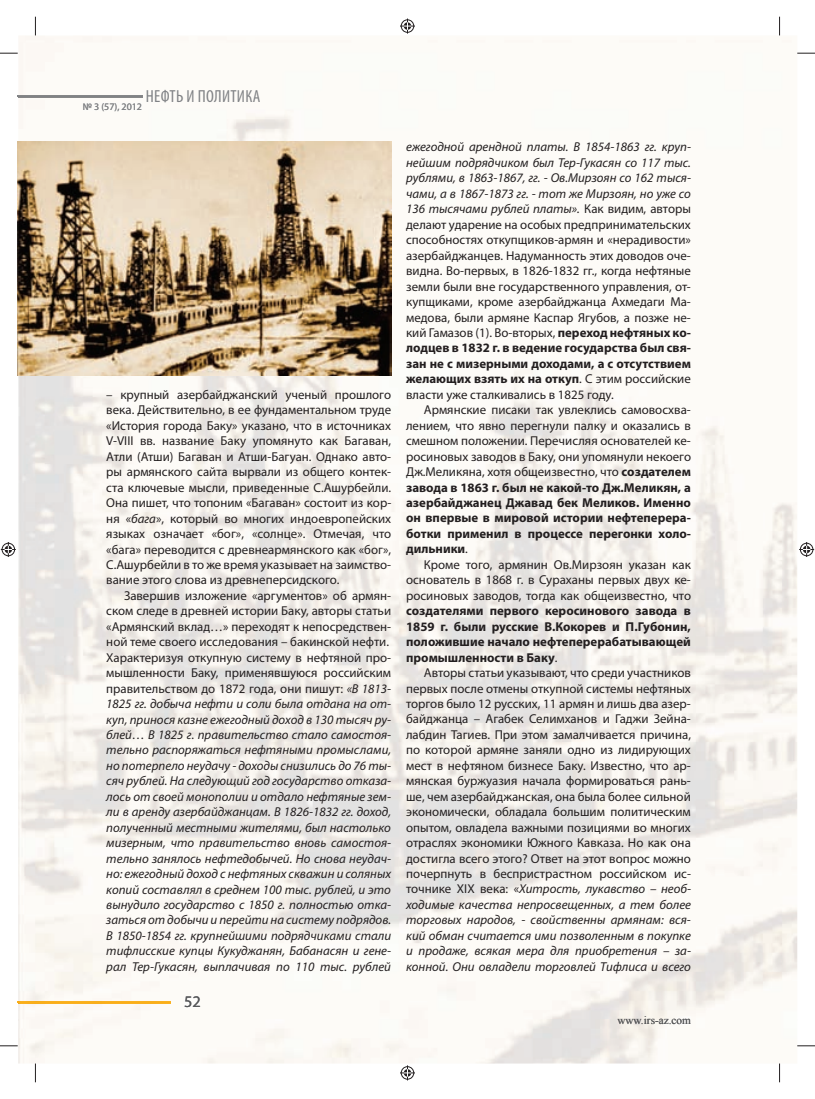
<style>
.page{position:relative;width:815px;height:1099px;background:#fff}
.page>*{position:absolute;margin:0;border:0;box-sizing:border-box;transform-origin:0 0}
.t1{font:condensed 17.5px "Myriad Pro";letter-spacing:.02em;color:#808285}
.t2{font:16.25px "Myriad Pro";color:#57585a}
.t3{font:12.88px/15.5px "Myriad Pro";color:#231f20;text-align:justify}
.t4{font:italic 12.88px/15.5px "Myriad Pro";color:#231f20}
.t5{font:700 12.88px/15.5px "Myriad Pro";color:#231f20;text-align:justify}
.t6{font:11.25px "Times New Roman";color:#57585a}
.t7{font:10px "Myriad Pro";color:#808285}
.s1{font-style:italic}
.s2{font-style:normal}
.s3{font-weight:700}
.s4{font-weight:400}
</style>
<div class="page">
<img style="left:18px;top:35px;width:779px;height:1028px">
<img style="left:185px;top:996px;width:15px;height:11px">
<img style="left:617px;top:1016px;width:74px;height:8px">
<img style="left:84px;top:103px;width:58px;height:8px">
<img style="left:18px;top:142px;width:373px;height:233px">
<hr style="left:18px;top:96px;width:124px;height:1px;background:#808285">
<hr style="left:18px;top:1001px;width:152px;height:1px;background:#faaf18">
<svg style="left:0;top:52px;width:18px;height:2px"></svg>
<svg style="left:797px;top:52px;width:18px;height:2px"></svg>
<svg style="left:0;top:1045px;width:18px;height:1px"></svg>
<svg style="left:797px;top:1045px;width:18px;height:1px"></svg>
<svg style="left:35px;top:17px;width:1px;height:18px"></svg>
<svg style="left:35px;top:1063px;width:1px;height:19px"></svg>
<svg style="left:779px;top:17px;width:1px;height:18px"></svg>
<svg style="left:779px;top:1063px;width:1px;height:19px"></svg>
<svg style="left:400px;top:19px;width:15px;height:15px"></svg>
<svg style="left:400px;top:1065px;width:15px;height:15px"></svg>
<svg style="left:1px;top:542px;width:15px;height:15px"></svg>
<svg style="left:799px;top:542px;width:15px;height:15px"></svg>
<h1 class="t1" style="left:146px;top:90px;width:116px">НЕФТЬ И ПОЛИТИКА</h1>
<p class="t7" style="left:83px;top:102px;width:61px">№ 3 (57), 2012</p>
<p class="t3" style="left:106px;top:388px;width:286px">– крупный азербайджанский ученый прошлого века. Действительно, в ее фундаментальном труде «История города Баку» указано, что в источниках V-VIII вв. название Баку упомянуто как Багаван, Атли (Атши) Багаван и Атши-Багуан. Однако авто&shy;ры армянского сайта вырвали из общего контек&shy;ста ключевые мысли, приведенные С.Ашурбейли.<br>Она пишет, что топоним «Багаван» состоит из кор&shy;ня «<span class="s1">бага</span>», который во многих индоевропейских языках означает «бог», «солнце». Отмечая, что «бага» переводится с древнеармянского как «бог», С.Ашурбейли в то же время указывает на заимство&shy;вание этого слова из древнеперсидского.</p>
<p class="t4" style="left:106px;top:589px;width:286px;text-indent:18px"><span class="s2">Завершив изложение «аргументов» об армян&shy;ском следе в древней истории Баку, авторы статьи «Армянский вклад…» переходят к непосредствен&shy;ной теме своего исследования – бакинской нефти.<br>Характеризуя откупную систему в нефтяной про&shy;мышленности Баку, применявшуюся российским правительством до 1872 года, они пишут:</span> «В 1813- 1825 гг. добыча нефти и соли была отдана на от&shy;куп, принося казне ежегодный доход в 130 тысяч ру&shy;блей… В 1825 г. правительство стало самостоя&shy;тельно распоряжаться нефтяными промыслами, но потерпело неудачу - доходы снизились до 76 ты&shy;сяч рублей. На следующий год государство отказа&shy;лось от своей монополии и отдало нефтяные зем&shy;ли в аренду азербайджанцам. В 1826-1832 гг. доход, полученный местными жителями, был настолько мизерным, что правительство вновь самостоя&shy;тельно занялось нефтедобычей. Но снова неудач&shy;но: ежегодный доход с нефтяных скважин и соляных копий составлял в среднем 100 тыс. рублей, и это вынудило государство с 1850 г. полностью отка&shy;заться от добычи и перейти на систему подрядов.<br>В 1850-1854 гг. крупнейшими подрядчиками стали тифлисские купцы Кукуджанян, Бабанасян и гене&shy;рал Тер-Гукасян, выплачивая по 110 тыс. рублей</p>
<p class="t2" style="left:184px;top:995px;width:18px">52</p>
<p class="t3" style="left:406px;top:140px;width:286px"><span class="s1">ежегодной арендной платы. В 1854-1863 гг. круп&shy;нейшим подрядчиком был Тер-Гукасян со 117 тыс. рублями, в 1863-1867, гг. - Ов.Мирзоян со 162 тыся&shy;чами, а в 1867-1873 гг. - тот же Мирзоян, но уже со 136 тысячами рублей платы».</span> Как видим, авторы делают ударение на особых предпринимательских способностях откупщиков-армян и «нерадивости» азербайджанцев. Надуманность этих доводов оче&shy;видна. Во-первых, в 1826-1832 гг., когда нефтяные земли были вне государственного управления, от&shy;купщиками, кроме азербайджанца Ахмедаги Ма&shy;медова, были армяне Каспар Ягубов, а позже не&shy;кий Гамазов (1). Во-вторых, <span class="s3">переход нефтяных ко&shy;лодцев в 1832 г. в ведение государства был свя&shy;зан не с мизерными доходами, а с отсутствием желающих взять их на откуп</span>. С этим российские власти уже сталкивались в 1825 году.</p>
<p class="t3" style="left:406px;top:403px;width:286px;text-indent:18px">Армянские писаки так увлеклись самовосхва&shy;лением, что явно перегнули палку и оказались в смешном положении. Перечисляя основателей ке&shy;росиновых заводов в Баку, они упомянули некоего Дж.Меликяна, хотя общеизвестно, что <span class="s3">создателем завода в 1863 г. был не какой-то Дж.Меликян, а азербайджанец Джавад бек Меликов. Именно он впервые в мировой истории нефтеперера&shy;ботки применил в процессе перегонки холо&shy;дильники</span>.</p>
<p class="t3" style="left:406px;top:557px;width:286px;text-indent:18px">Кроме того, армянин Ов.Мирзоян указан как основатель в 1868 г. в Сураханы первых двух ке&shy;росиновых заводов, тогда как общеизвестно, что</p>
<p class="t5" style="left:406px;top:604px;width:286px">создателями первого керосинового завода в 1859 г. были русские В.Кокорев и П.Губонин, положившие начало нефтеперерабатывающей промышленности в Баку<span class="s4">.</span></p>
<p class="t3" style="left:406px;top:666px;width:286px;text-indent:18px">Авторы статьи указывают, что среди участников первых после отмены откупной системы неф тяных торгов было 12 русских, 11 армян и лишь два азер&shy;байджанца – Агабек Селимханов и Гаджи Зейна&shy;лабдин Тагиев. При этом замалчивается причина, по которой армяне заняли одно из лидирующих мест в нефтяном бизнесе Баку. Известно, что ар&shy;мянская буржуазия начала формироваться рань&shy;ше, чем азербайджанская, она была более сильной экономически, обладала большим политическим опытом, овладела важными позициями во многих отраслях экономики Южного Кавказа. Но как она достигла всего этого? Ответ на этот вопрос можно почерпнуть в беспристрастном российском ис&shy;точнике XIX века: «<span class="s1">Хитрость, лукавство – необ&shy;ходимые качества непросвещенных, а тем более торговых народов, - свойственны армянам: вся&shy;кий обман считается ими позволенным в покупке и продаже, всякая мера для приобретения – за&shy;конной. Они овладели торговлей Тифлиса и всего</span></p>
<p class="t6" style="left:617px;top:1013px;width:75px">www.irs-az.com</p>
</div>
